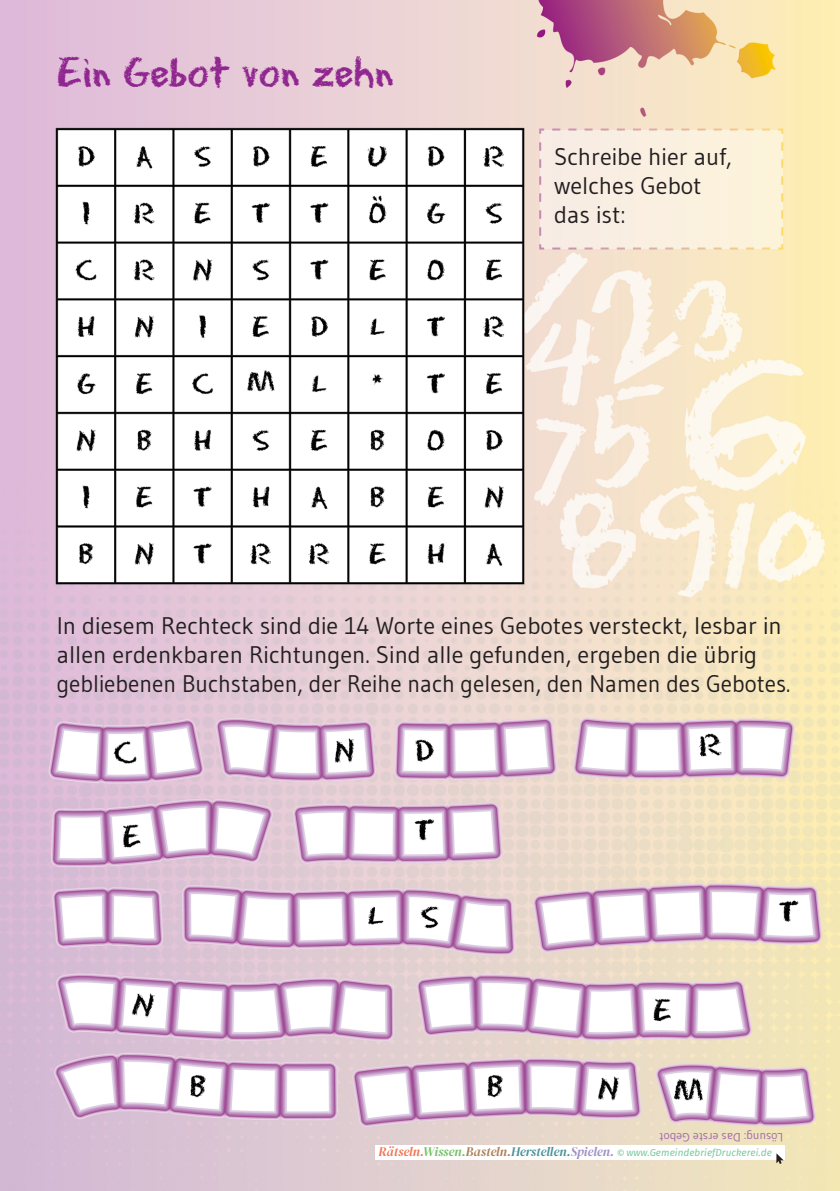
<style>
.page{position:relative;width:840px;height:1191px;background:#fff}
.page>*{position:absolute;margin:0;border:0;box-sizing:border-box;transform-origin:0 0}
.t1{font:44px "Eraser Dust";color:#90268f}
.t2{font:24px/28.8px "Gudea";color:#231f20}
.t3{font:12px "Gudea";color:#a06aa7}
.t4{font:italic 10px "Fira Sans";color:#7cc9a1}
.s1{font-family:"DM Serif Display";font-size:13px;color:#f37653}
.s2{font-family:"DM Serif Display";font-size:13px;color:#76c266}
.s3{font-family:"DM Serif Display";font-size:13px;color:#ac8056}
.s4{font-family:"DM Serif Display";font-size:13px;color:#4b929a}
.s5{font-family:"DM Serif Display";font-size:13px;color:#9e8fc4}
</style>
<div class="page">
<img style="left:0;top:0;width:839px;height:1191px">
<svg style="left:538px;top:127px;width:245px;height:123px;background:#f9eddd"></svg>
<div style="left:375px;top:1145px;width:409px;height:14px;background:#fff"></div>
<svg style="left:776px;top:1153px;width:7px;height:11px"></svg>
<h1 class="t1" style="left:57px;top:42px;width:338px">Ein Gebot von zehn</h1>
<p class="t2" style="left:554px;top:142px;width:179px">Schreibe hier auf, welches Gebot das ist:</p>
<p class="t2" style="left:57px;top:611px;width:734px">In diesem Rechteck sind die 14 Worte eines Gebotes versteckt, lesbar in allen erdenkbaren Richtungen. Sind alle gefunden, ergeben die übrig gebliebenen Buchstaben, der Reihe nach gelesen, den Namen des Gebotes.</p>
<p class="t3" style="left:782px;top:1144px;width:125px;rotate:-180deg">Lösung: Das erste Gebot</p>
<p class="t4" style="left:378px;top:1145px;width:395px"><span class="s1">Rätseln.</span><span class="s2">Wissen.</span><span class="s3">Basteln.</span><span class="s4">Herstellen.</span><span class="s5">Spielen.</span> ©www.GemeindebriefDruckerei.de</p>
</div>
